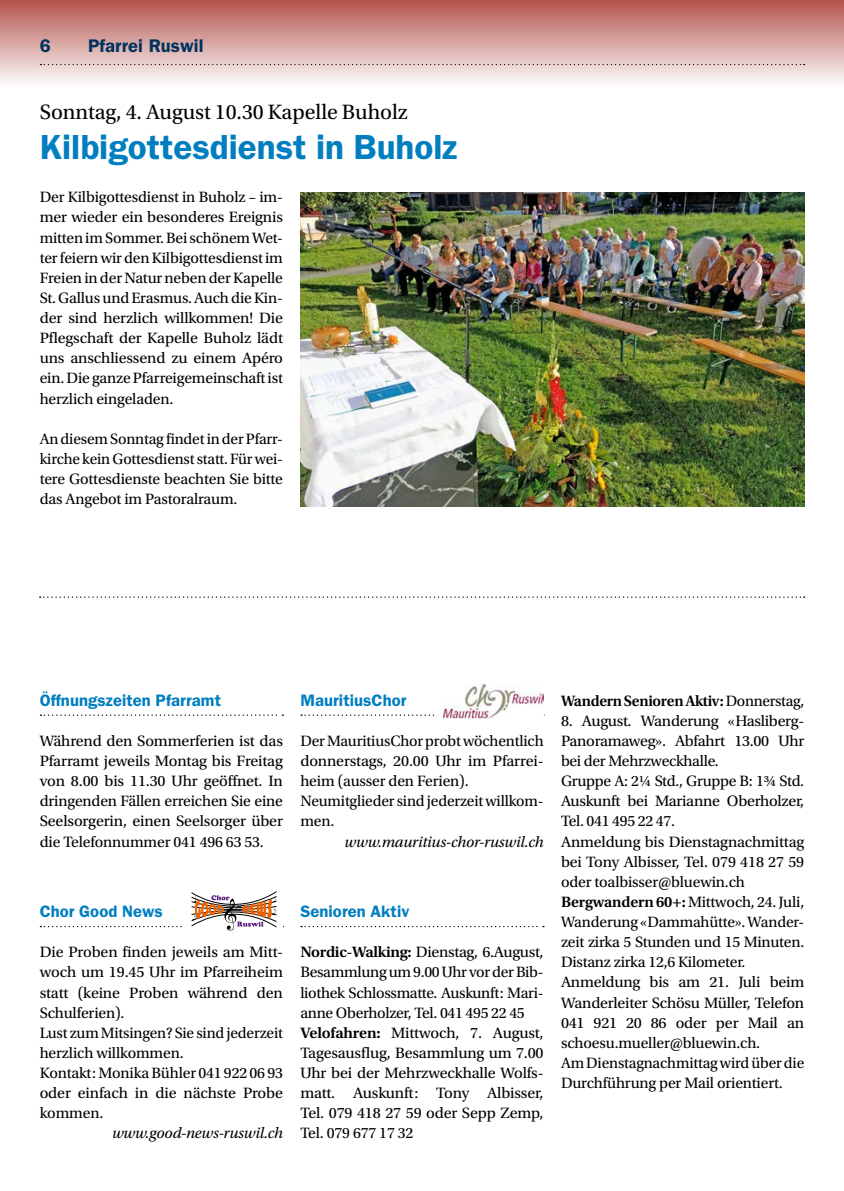
<style>
.page{position:relative;width:844px;height:1191px;background:#fff}
.page>*{position:absolute;margin:0;border:0;box-sizing:border-box;transform-origin:0 0}
.Titel_Einladungen{font:600 35px "ITC Franklin Gothic Std";color:#007ec0}
.Uebertitel{font:21.88px "Utopia Std";color:#000}
.t1{font:600 18.38px "ITC Franklin Gothic Std";letter-spacing:.005em;color:#003260}
.Unterrubrik{font:600 16.62px "ITC Franklin Gothic Std";letter-spacing:.005em;color:#007ec0}
.Fliesstext{font:15.75px/20.1px "Utopia Std";letter-spacing:-.01em;color:#000;text-align:justify}
.Autor{font:italic 15.75px "Utopia Std";letter-spacing:-.01em;color:#000}
.Fliesstext-2{font:600 15.75px "Utopia Std";letter-spacing:-.02em;color:#000}
.s1{font-weight:600}
.s2{font-weight:400}
</style>
<div class="page">
<div style="left:0;top:0;width:843px;height:86px;background:linear-gradient(to bottom,#b3544c,#f9f7f7)"></div>
<img style="left:300px;top:192px;width:504px;height:314px">
<svg style="left:40px;top:714px;width:243px;height:2px"></svg>
<svg style="left:301px;top:714px;width:134px;height:2px"></svg>
<svg style="left:301px;top:926px;width:243px;height:1px"></svg>
<svg style="left:40px;top:596px;width:764px;height:2px"></svg>
<img style="left:443px;top:685px;width:100px;height:33px">
<svg style="left:40px;top:891px;width:237px;height:39px"></svg>
<p class="t1" style="left:40px;top:35px;width:13px">6</p>
<p class="t1" style="left:88px;top:35px;width:117px">Pfarrei Ruswil</p>
<p class="Uebertitel" style="left:40px;top:100px;width:369px">Sonntag, 4. August 10.30 Kapelle Buholz</p>
<p class="Titel_Einladungen" style="left:40px;top:126px;width:419px">Kilbigottesdienst in Buholz</p>
<p class="Fliesstext" style="left:40px;top:187px;width:245px">Der Kilbigottesdienst in Buholz – im&shy;mer wieder ein besonderes Ereignis mitten im Sommer. Bei schönem Wet&shy;ter feiern wir den Kilbigottesdienst im Freien in der Natur neben der Kapelle St. Gallus und Erasmus. Auch die Kin&shy;der sind herzlich willkommen! Die Pflegschaft der Kapelle Buholz lädt uns anschliessend zu einem Apéro ein. Die ganze Pfarreigemeinschaft ist herzlich eingeladen.</p>
<p class="Fliesstext" style="left:40px;top:429px;width:245px">An diesem Sonntag findet in der Pfarr&shy;kirche kein Gottesdienst statt. Für wei&shy;tere Gottesdienste beachten Sie bitte das Angebot im Pastoralraum.</p>
<p class="Unterrubrik" style="left:40px;top:690px;width:183px">Öffnungszeiten Pfarramt</p>
<p class="Fliesstext" style="left:40px;top:731px;width:245px">Während den Sommerferien ist das Pfarramt jeweils Montag bis Freitag von 8.00 bis 11.30 Uhr geöffnet. In dringenden Fällen erreichen Sie eine Seelsorgerin, einen Seelsorger über die Telefonnummer 041 496 63 53.</p>
<p class="Unterrubrik" style="left:300px;top:690px;width:108px">MauritiusChor</p>
<p class="Fliesstext" style="left:300px;top:731px;width:245px">Der MauritiusChor probt wöchentlich donnerstags, 20.00 Uhr im Pfarrei&shy;heim (ausser den Ferien).</p>
<p class="Fliesstext" style="left:300px;top:791px;width:245px">Neumitglieder sind jederzeit willkom&shy;men.</p>
<p class="Autor" style="left:344px;top:833px;width:200px">www.mauritius-chor-ruswil.ch</p>
<p class="Unterrubrik" style="left:40px;top:901px;width:124px">Chor Good News</p>
<p class="Fliesstext" style="left:40px;top:942px;width:245px">Die Proben finden jeweils am Mitt&shy;woch um 19.45 Uhr im Pfarreiheim statt (keine Proben während den Schulferien).</p>
<p class="Fliesstext" style="left:40px;top:1022px;width:245px">Lust zum Mitsingen? Sie sind jederzeit herzlich willkommen.</p>
<p class="Fliesstext" style="left:40px;top:1063px;width:245px">Kontakt: Monika Bühler 041 922 06 93 oder einfach in die nächste Probe kommen.</p>
<p class="Autor" style="left:112px;top:1124px;width:172px">www.good-news-ruswil.ch</p>
<p class="Unterrubrik" style="left:300px;top:901px;width:110px">Senioren Aktiv</p>
<p class="Fliesstext" style="left:300px;top:942px;width:245px"><span class="s1">Nordic-Walking:</span> Dienstag, 6.August, Besammlung um 9.00 Uhr vor der Bib&shy;liothek Schlossmatte. Auskunft: Mari&shy;anne Oberholzer, Tel. 041 495 22 45</p>
<p class="Fliesstext" style="left:300px;top:1022px;width:245px"><span class="s1">Velofahren:</span> Mittwoch, 7. August, Tagesausflug, Besammlung um 7.00<br>Uhr bei der Mehrzweckhalle Wolfs&shy;matt. Auskunft: Tony Albisser, Tel. 079 418 27 59 oder Sepp Zemp, Tel. 079 677 17 32</p>
<p class="Fliesstext-2" style="left:561px;top:691px;width:245px">Wandern Senioren Aktiv: <span class="s2">Donnerstag,</span></p>
<p class="Fliesstext" style="left:561px;top:711px;width:245px">8. August. Wanderung «Hasliberg-Panoramaweg». Abfahrt 13.00 Uhr bei der Mehrzweckhalle.</p>
<p class="Fliesstext" style="left:561px;top:771px;width:245px">Gruppe A: 21/4 Std., Gruppe B: 13/4 Std.<br>Auskunft bei Marianne Oberholzer, Tel. 041 495 22 47.</p>
<p class="Fliesstext" style="left:561px;top:831px;width:245px">Anmeldung bis Dienstagnachmittag bei Tony Albisser, Tel. 079 418 27 59 oder toalbisser@bluewin.ch</p>
<p class="Fliesstext" style="left:561px;top:892px;width:245px"><span class="s1">Bergwandern 60+:</span> Mittwoch, 24. Juli, Wanderung «Dammahütte». Wander&shy;zeit zirka 5 Stunden und 15 Minuten.<br>Distanz zirka 12,6 Kilometer.</p>
<p class="Fliesstext" style="left:561px;top:972px;width:245px">Anmeldung bis am 21. Juli beim Wanderleiter Schösu Müller, Telefon 041 921 20 86 oder per Mail an schoesu.mueller@bluewin.ch.</p>
<p class="Fliesstext" style="left:561px;top:1053px;width:245px">Am Dienstagnachmittag wird über die<br>Durchführung per Mail orientiert.</p>
</div>
